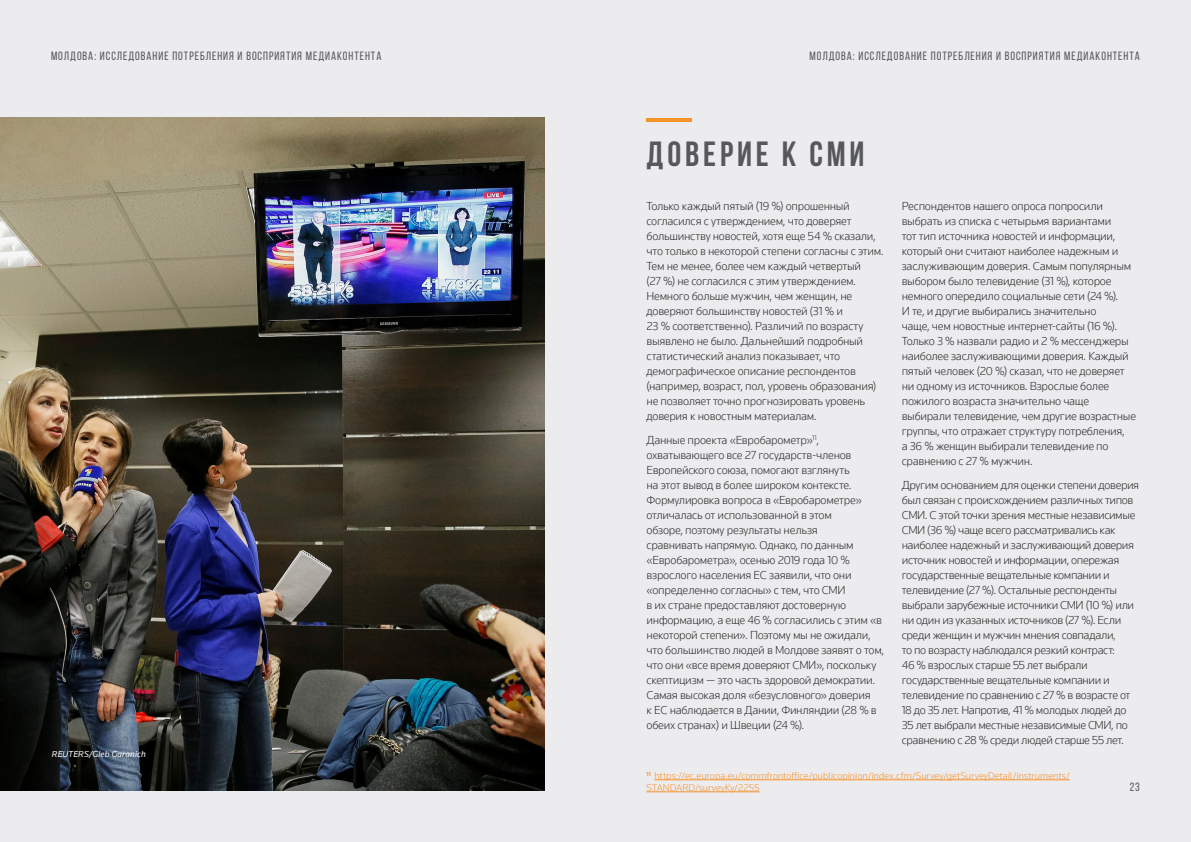
<style>
.page{position:relative;width:1191px;height:842px;background:#ececee}
.page>*{position:absolute;margin:0;border:0;box-sizing:border-box;transform-origin:0 0}
.Titles{font:700 35px "Bebas Neue";letter-spacing:.11em;color:#57585a}
.t1{font:300 12px/15px "Knowledge";letter-spacing:-.025em;color:#2e2b2c}
.t2{font:12px "Bebas Neue";letter-spacing:.08em;color:#57585a}
.t3{font:300 10px/12px "Knowledge";color:#f6922c}
.t4{font:italic 9px "Knowledge";letter-spacing:.015em;color:#fff}
</style>
<div class="page">
<img style="left:0;top:118px;width:544px;height:673px">
<hr style="left:646px;top:118px;width:46px;height:3px;background:#f6922c">
<hr style="left:654px;top:780px;width:416px;height:1px;background:#f6922c">
<hr style="left:646px;top:792px;width:113px;height:1px;background:#f6922c">
<p class="t2" style="left:51px;top:49px;width:332px">Молдова: Исследование потребления и восприятия медиаконтента</p>
<p class="t2" style="left:809px;top:49px;width:332px">Молдова: Исследование потребления и восприятия медиаконтента</p>
<p class="t4" style="left:52px;top:748px;width:95px">REUTERS/Gleb Garanich</p>
<p class="Titles" style="left:646px;top:134px;width:219px">Доверие к СМИ</p>
<p class="t1" style="left:646px;top:199px;width:239px">Только каждый пятый (19 %) опрошенный согласился с утверждением, что доверяет большинству новостей, хотя еще 54 % сказали, что только в некоторой степени согласны с этим.<br>Тем не менее, более чем каждый четвертый<br>(27 %) не согласился с этим утверждением.<br>Немного больше мужчин, чем женщин, не доверяют большинству новостей (31 % и<br>23 % соответственно). Различий по возрасту выявлено не было. Дальнейший подробный статистический анализ показывает, что демографическое описание респондентов (например, возраст, пол, уровень образования) не позволяет точно прогнозировать уровень доверия к новостным материалам.</p>
<p class="t1" style="left:646px;top:432px;width:239px">Данные проекта «Евробарометр»<sup>11</sup>, охватывающего все 27 государств-членов Европейского союза, помогают взглянуть<br>на этот вывод в более широком контексте.<br>Формулировка вопроса в «Евробарометре» отличалась от использованной в этом<br>обзоре, поэтому результаты нельзя<br>сравнивать напрямую. Однако, по данным «Евробарометра», осенью 2019 года 10 % взрослого населения ЕС заявили, что они «определенно согласны» с тем, что СМИ<br>в их стране предоставляют достоверную информацию, а еще 46 % согласились с этим «в некоторой степени». Поэтому мы не ожидали, что большинство людей в Молдове заявят о том, что они «все время доверяют СМИ», поскольку скептицизм — это часть здоровой демократии.<br>Самая высокая доля «безусловного» доверия<br>к ЕС наблюдается в Дании, Финляндии (28 % в обеих странах) и Швеции (24 %).</p>
<p class="t1" style="left:901px;top:199px;width:236px">Респондентов нашего опроса попросили выбрать из списка с четырьмя вариантами<br>тот тип источника новостей и информации, который они считают наиболее надежным и заслуживающим доверия. Самым популярным выбором было телевидение (31 %), которое немного опередило социальные сети (24 %).<br>И те, и другие выбирались значительно<br>чаще, чем новостные интернет-сайты (16 %).<br>Только 3 % назвали радио и 2 % мессенджеры наиболее заслуживающими доверия. Каждый пятый человек (20 %) сказал, что не доверяет ни одному из источников. Взрослые более пожилого возраста значительно чаще выбирали телевидение, чем другие возрастные группы, что отражает структуру потребления,<br>а 36 % женщин выбирали телевидение по сравнению с 27 % мужчин.</p>
<p class="t1" style="left:901px;top:477px;width:239px">Другим основанием для оценки степени доверия был связан с происхождением различных типов СМИ. С этой точки зрения местные независимые СМИ (36 %) чаще всего рассматривались как наиболее надежный и заслуживающий доверия источник новостей и информации, опережая государственные вещательные компании и телевидение (27 %). Остальные респонденты выбрали зарубежные источники СМИ (10 %) или ни один из указанных источников (27 %). Если среди женщин и мужчин мнения совпадали,<br>то по возрасту наблюдался резкий контраст:<br>46 % взрослых старше 55 лет выбрали государственные вещательные компании и телевидение по сравнению с 27 % в возрасте от 18 до 35 лет. Напротив, 41 % молодых людей до 35 лет выбрали местные независимые СМИ, по сравнению с 28 % среди людей старше 55 лет.</p>
<p class="t3" style="left:646px;top:769px;width:425px"><sup>11</sup> https://ec.europa.eu/commfrontoffice/publicopinion/index.cfm/Survey/getSurveyDetail/instruments/<br>STANDARD/surveyKy/2255</p>
<p class="t2" style="left:1129px;top:780px;width:12px">23</p>
</div>
